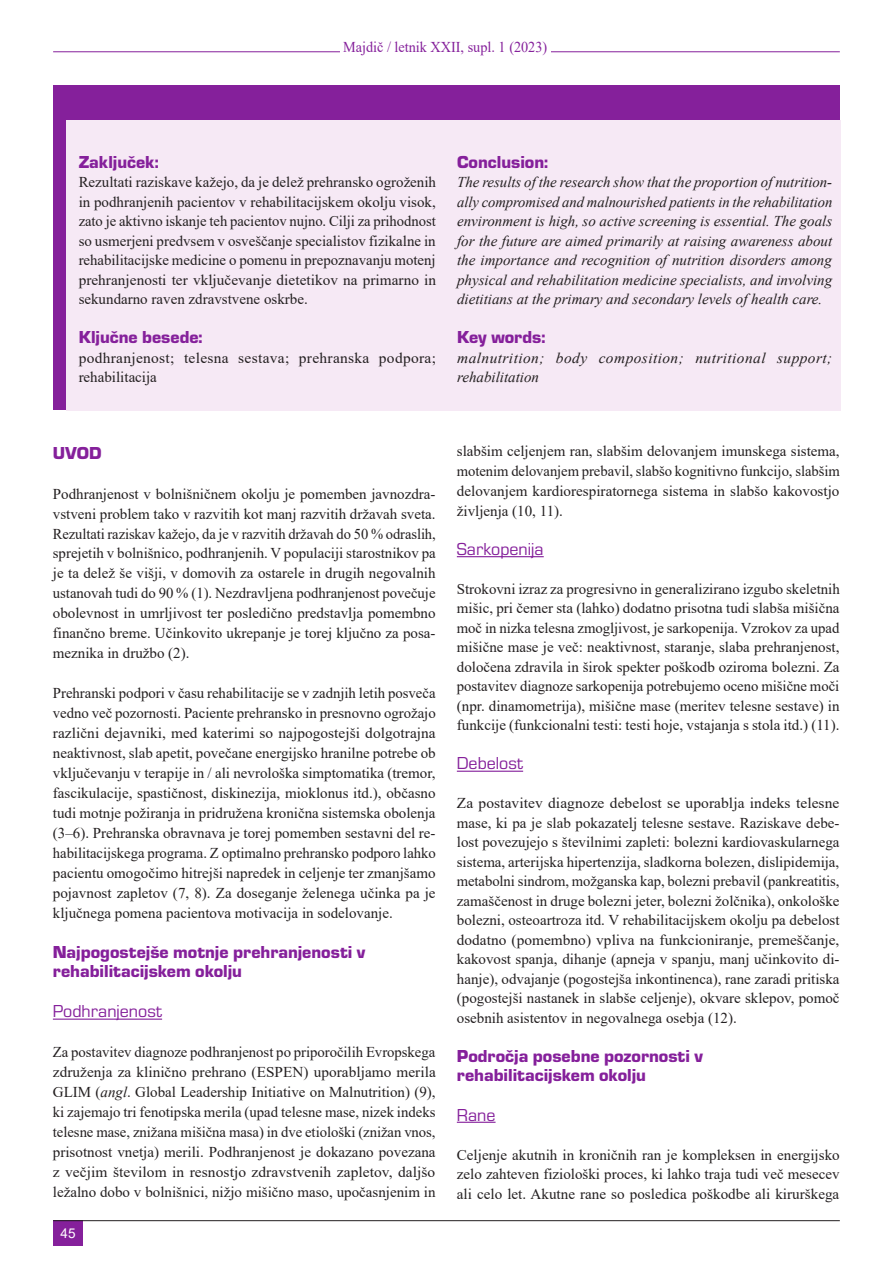
<style>
.page{position:relative;width:893px;height:1263px;background:#fff}
.page>*{position:absolute;margin:0;border:0;box-sizing:border-box;transform-origin:0 0}
.podnaslov{font:18px/20px "Eurostile TEE Blac";color:#85209b}
.podnaslov-2{font:18px "Eurostile TEE";color:#85209b}
.body_tekst{font:15px/20px "Times New Roman";color:#231f20;text-align:justify}
.body_tekst_italic{font:italic 15px/19.5px "Times New Roman";color:#231f20;text-align:justify}
.body_tekst_italic-2{font:italic 15px/19.5px "Times New Roman";letter-spacing:.025em;color:#231f20}
.body_tekst-2{font:15px/19.5px "Times New Roman";letter-spacing:.02em;color:#231f20}
.t1{font:15px "Times New Roman";color:#85209b;scale:.95 1}
.t2{font:13.5px "Arial";color:#fff}
.s1{font-style:italic}
</style>
<div class="page">
<hr style="left:53px;top:1018px;width:109px;height:2px;background:#85209b">
<hr style="left:457px;top:556px;width:87px;height:1px;background:#85209b">
<hr style="left:457px;top:771px;width:66px;height:1px;background:#85209b">
<hr style="left:457px;top:1122px;width:39px;height:1px;background:#85209b">
<div style="left:53px;top:85px;width:787px;height:325px;background:#85209b"></div>
<div style="left:66px;top:120px;width:391px;height:291px;background:#f6e9f5"></div>
<div style="left:457px;top:120px;width:384px;height:291px;background:#f6e9f5"></div>
<hr style="left:53px;top:52px;width:787px;height:1px;background:#85209b">
<div style="left:340px;top:31px;width:211px;height:26px;background:#fff"></div>
<div style="left:53px;top:1220px;width:30px;height:26px;background:#85209b"></div>
<hr style="left:53px;top:1220px;width:787px;height:1px;background:#231f20">
<p class="t1" style="left:343px;top:36px;width:216px">Majdič / letnik XXII, supl. 1 (2023)</p>
<p class="podnaslov" style="left:79px;top:152px;width:82px">Zaključek:</p>
<p class="body_tekst" style="left:79px;top:172px;width:359px;line-height:19.5px">Rezultati raziskave kažejo, da je delež prehransko ogroženih in podhranjenih pacientov v rehabilitacijskem okolju visok, zato je aktivno iskanje teh pacientov nujno. Cilji za prihodnost so usmerjeni predvsem v osveščanje specialistov fizikalne in rehabilitacijske medicine o pomenu in prepoznavanju motenj prehranjenosti ter vključevanje dietetikov na primarno in sekundarno raven zdravstvene oskrbe.</p>
<p class="podnaslov" style="left:79px;top:328px;width:125px">Ključne besede:</p>
<p class="body_tekst-2" style="left:79px;top:348px;width:359px">podhranjenost; telesna sestava; prehranska podpora; rehabilitacija</p>
<p class="podnaslov" style="left:457px;top:152px;width:93px">Conclusion:</p>
<p class="body_tekst_italic" style="left:457px;top:172px;width:377px">The results of the research show that the proportion of nutrition&shy;ally compromised and malnourished patients in the rehabilitation environment is high, so active screening is essential. The goals for the future are aimed primarily at raising awareness about the importance and recognition of nutrition disorders among physical and rehabilitation medicine specialists, and involving dietitians at the primary and secondary levels of health care.</p>
<p class="podnaslov" style="left:457px;top:328px;width:90px">Key words:</p>
<p class="body_tekst_italic-2" style="left:457px;top:348px;width:377px">malnutrition; body composition; nutritional support; rehabilitation</p>
<p class="podnaslov" style="left:53px;top:443px;width:50px">UVOD</p>
<p class="body_tekst" style="left:53px;top:483px;width:384px">Podhranjenost v bolnišničnem okolju je pomemben javnozdra&shy;vstveni problem tako v razvitih kot manj razvitih državah sveta.<br>Rezultati raziskav kažejo, da je v razvitih državah do 50 % odraslih, sprejetih v bolnišnico, podhranjenih. V populaciji starostnikov pa je ta delež še višji, v domovih za ostarele in drugih negovalnih ustanovah tudi do 90 % (1). Nezdravljena podhranjenost povečuje obolevnost in umrljivost ter posledično predstavlja pomembno finančno breme. Učinkovito ukrepanje je torej ključno za posa&shy;meznika in družbo (2).</p>
<p class="body_tekst" style="left:53px;top:683px;width:384px">Prehranski podpori v času rehabilitacije se v zadnjih letih posveča vedno več pozornosti. Paciente prehransko in presnovno ogrožajo različni dejavniki, med katerimi so najpogostejši dolgotrajna neaktivnost, slab apetit, povečane energijsko hranilne potrebe ob vključevanju v terapije in / ali nevrološka simptomatika (tremor, fascikulacije, spastičnost, diskinezija, mioklonus itd.), občasno tudi motnje požiranja in pridružena kronična sistemska obolenja (3–6). Prehranska obravnava je torej pomemben sestavni del re&shy;habilitacijskega programa. Z optimalno prehransko podporo lahko pacientu omogočimo hitrejši napredek in celjenje ter zmanjšamo pojavnost zapletov (7, 8). Za doseganje želenega učinka pa je ključnega pomena pacientova motivacija in sodelovanje.</p>
<p class="podnaslov" style="left:53px;top:942px;width:314px">Najpogostejše motnje prehranjenosti v rehabilitacijskem okolju</p>
<p class="podnaslov-2" style="left:53px;top:1002px;width:111px">Podhranjenost</p>
<p class="body_tekst" style="left:53px;top:1042px;width:384px">Za postavitev diagnoze podhranjenost po priporočilih Evropskega združenja za klinično prehrano (ESPEN) uporabljamo merila GLIM (<span class="s1">angl</span>. Global Leadership Initiative on Malnutrition) (9), ki zajemajo tri fenotipska merila (upad telesne mase, nizek indeks telesne mase, znižana mišična masa) in dve etiološki (znižan vnos, prisotnost vnetja) merili. Podhranjenost je dokazano povezana z večjim številom in resnostjo zdravstvenih zapletov, daljšo ležalno dobo v bolnišnici, nižjo mišično maso, upočasnjenim in</p>
<p class="t2" style="left:61px;top:1224px;width:17px">45</p>
<p class="body_tekst" style="left:457px;top:441px;width:384px">slabšim celjenjem ran, slabšim delovanjem imunskega sistema, motenim delovanjem prebavil, slabšo kognitivno funkcijo, slabšim delovanjem kardiorespiratornega sistema in slabšo kakovostjo življenja (10, 11).</p>
<p class="podnaslov-2" style="left:457px;top:539px;width:88px">Sarkopenija</p>
<p class="body_tekst" style="left:457px;top:579px;width:384px;line-height:19.5px">Strokovni izraz za progresivno in generalizirano izgubo skeletnih mišic, pri čemer sta (lahko) dodatno prisotna tudi slabša mišična moč in nizka telesna zmogljivost, je sarkopenija. Vzrokov za upad mišične mase je več: neaktivnost, staranje, slaba prehranjenost, določena zdravila in širok spekter poškodb oziroma bolezni. Za postavitev diagnoze sarkopenija potrebujemo oceno mišične moči (npr. dinamometrija), mišične mase (meritev telesne sestave) in funkcije (funkcionalni testi: testi hoje, vstajanja s stola itd.) (11).</p>
<p class="podnaslov-2" style="left:457px;top:754px;width:68px">Debelost</p>
<p class="body_tekst" style="left:457px;top:793px;width:384px;line-height:19.5px">Za postavitev diagnoze debelost se uporablja indeks telesne mase, ki pa je slab pokazatelj telesne sestave. Raziskave debe&shy;lost povezujejo s številnimi zapleti: bolezni kardiovaskularnega sistema, arterijska hipertenzija, sladkorna bolezen, dislipidemija, metabolni sindrom, možganska kap, bolezni prebavil (pankreatitis, zamaščenost in druge bolezni jeter, bolezni žolčnika), onkološke bolezni, osteoartroza itd. V rehabilitacijskem okolju pa debelost dodatno (pomembno) vpliva na funkcioniranje, premeščanje, kakovost spanja, dihanje (apneja v spanju, manj učinkovito di&shy;hanje), odvajanje (pogostejša inkontinenca), rane zaradi pritiska (pogostejši nastanek in slabše celjenje), okvare sklepov, pomoč osebnih asistentov in negovalnega osebja (12).</p>
<p class="podnaslov" style="left:457px;top:1046px;width:248px;line-height:19.5px">Področja posebne pozornosti v rehabilitacijskem okolju</p>
<p class="podnaslov-2" style="left:457px;top:1105px;width:40px">Rane</p>
<p class="body_tekst" style="left:457px;top:1144px;width:384px;line-height:19.5px">Celjenje akutnih in kroničnih ran je kompleksen in energijsko zelo zahteven fiziološki proces, ki lahko traja tudi več mesecev ali celo let. Akutne rane so posledica poškodbe ali kirurškega</p>
</div>
